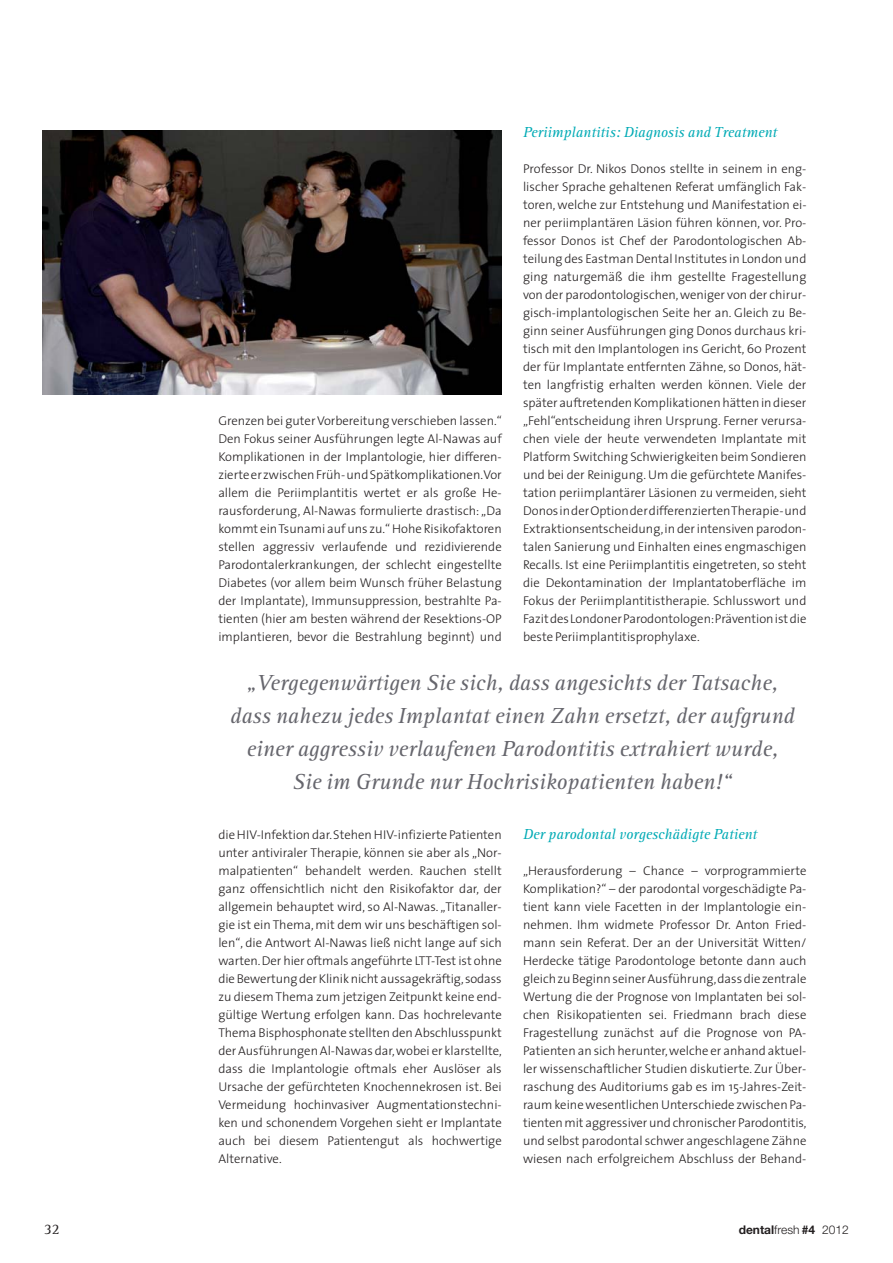
<style>
.page{position:relative;width:893px;height:1263px;background:#fff}
.page>*{position:absolute;margin:0;border:0;box-sizing:border-box;transform-origin:0 0}
.t1{font:italic 22.5px/33px "Rotis Serif";color:#66666d;text-align:center}
.t2{font:italic 15px "Rotis Serif";color:#00aab5}
.t3{font:15px "Rotis Serif";color:#231f20}
.t4{font:300 12.75px/18px "The Sans";color:#231f20;text-align:justify}
.t5{font:300 12px "Helvetica Neue";color:#231f20}
.s1{font-weight:700}
</style>
<div class="page">
<img style="left:43px;top:131px;width:459px;height:263px">
<p class="t4" style="left:218px;top:413px;width:285px">Grenzen bei guter Vorbereitung verschieben lassen.“ Den Fokus seiner Ausführungen legte Al-Nawas auf Komplikationen in der Implantologie, hier differen&shy;zierte er zwischen Früh- und Spätkomplikationen. Vor allem die Periimplantitis wertet er als große He - rausforderung, Al-Nawas formulierte drastisch: „Da kommt ein Tsunami auf uns zu.“ Hohe Risikofaktoren stellen aggressiv verlaufende und rezidivierende Paro dontalerkrankungen, der schlecht eingestellte Diabetes (vor allem beim Wunsch früher Belastung der Implantate), Immunsuppression, bestrahlte Pa - tien ten (hier am besten während der Resektions-OP implantieren, bevor die Bestrahlung beginnt) und</p>
<p class="t2" style="left:523px;top:126px;width:256px">Periimplantitis: Diagnosis and Treatment</p>
<p class="t4" style="left:523px;top:161px;width:285px">Professor Dr. Nikos Donos stellte in seinem in eng&shy;lischer Sprache gehaltenen Referat umfänglich Fak - toren, welche zur Entstehung und Manifestation ei&shy;ner periimplantären Läsion führen können, vor. Pro - fessor Donos ist Chef der Parodontologischen Ab - teilung des Eastman Dental Institutes in London und ging naturgemäß die ihm gestellte Fragestellung von der parodontologischen, weniger von der chirur&shy;gisch-implantologischen Seite her an. Gleich zu Be - ginn seiner Ausführungen ging Donos durchaus kri&shy;tisch mit den Implantologen ins Gericht, 60 Prozent der für Implantate entfernten Zähne, so Donos, hät&shy;ten langfristig erhalten werden können. Viele der später auftretenden Komplikationen hätten in dieser „Fehl“entscheidung ihren Ursprung. Ferner verursa&shy;chen viele der heute verwendeten Implantate mit Platform Switching Schwierigkeiten beim Sondieren und bei der Reinigung. Um die gefürchtete Manifes - tation periimplantärer Läsionen zu vermeiden, sieht Donos in der Option der differenzierten Therapie- und Extraktionsentscheidung, in der intensiven parodon&shy;talen Sanierung und Einhalten eines engmaschigen Recalls. Ist eine Periimplantitis eingetreten, so steht die Dekontamination der Implantatoberfläche im Fokus der Periimplantitistherapie. Schlusswort und Fazit des Londoner Parodontologen: Prävention ist die beste Periimplantitisprophylaxe.</p>
<h1 class="t1" style="left:230px;top:668px;width:566px">„Vergegenwärtigen Sie sich, dass angesichts der Tatsache, dass nahezu jedes Implantat einen Zahn ersetzt, der aufgrund einer aggressiv verlaufenen Parodontitis extrahiert wurde, Sie im Grunde nur Hochrisikopatienten haben!“</h1>
<p class="t4" style="left:218px;top:827px;width:285px">die HIV-Infektion dar. Stehen HIV-infizierte Patienten unter antiviraler Therapie, können sie aber als „Nor - mal patienten“ behandelt werden. Rauchen stellt ganz offensichtlich nicht den Risikofaktor dar, der allgemein behauptet wird, so Al-Nawas. „Titanaller - gie ist ein Thema, mit dem wir uns beschäftigen sol&shy;len“, die Antwort Al-Nawas ließ nicht lange auf sich warten. Der hier oftmals angeführte LTT-Test ist ohne die Bewertung der Klinik nicht aussagekräftig, sodass zu diesem Thema zum jetzigen Zeitpunkt keine end&shy;gültige Wertung erfolgen kann. Das hochrelevante Thema Bisphosphonate stellten den Abschlusspunkt der Ausführungen Al-Nawas dar, wobei er klarstellte, dass die Implantologie oftmals eher Auslöser als Ursache der gefürchteten Knochennekrosen ist. Bei Vermeidung hochinvasiver Augmentationstechni - ken und schonendem Vorgehen sieht er Implantate auch bei diesem Patientengut als hochwertige Alternative.</p>
<p class="t2" style="left:523px;top:828px;width:236px">Der parodontal vorgeschädigte Patient</p>
<p class="t4" style="left:523px;top:863px;width:285px">„Herausforderung – Chance – vorprogrammierte Kom plikation?“ – der parodontal vorgeschädigte Pa - tient kann viele Facetten in der Implantologie ein&shy;nehmen. Ihm widmete Professor Dr. Anton Fried - mann sein Referat. Der an der Universität Witten/ Herdecke tätige Parodontologe betonte dann auch gleich zu Beginn seiner Ausführung, dass die zentrale Wertung die der Prognose von Implantaten bei sol&shy;chen Risikopatienten sei. Friedmann brach diese Fragestellung zunächst auf die Prognose von PA-Patienten an sich herunter, welche er anhand aktuel&shy;ler wissenschaftlicher Studien diskutierte. Zur Über&shy;raschung des Auditoriums gab es im 15-Jahres-Zeit - raum keine wesentlichen Unterschiede zwischen Pa - tienten mit aggressiver und chronischer Parodontitis, und selbst parodontal schwer angeschlagene Zähne wiesen nach erfolgreichem Abschluss der Behand -</p>
<p class="t3" style="left:44px;top:1222px;width:17px">32</p>
<p class="t5" style="left:739px;top:1222px;width:112px"><span class="s1">dental</span>fresh <span class="s1">#4</span> 2012</p>
</div>
